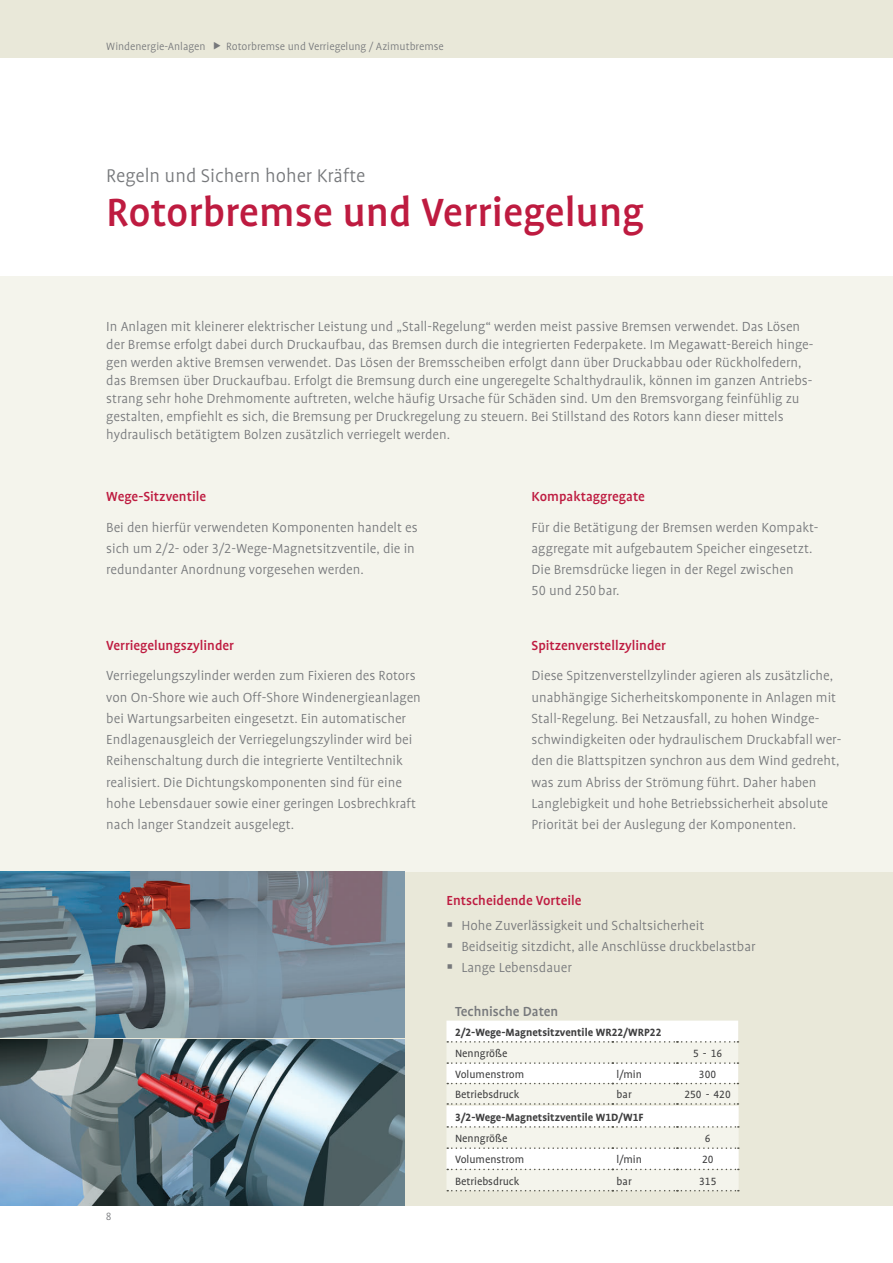
<style>
.page{position:relative;width:893px;height:1263px;background:#fff}
.page>*{position:absolute;margin:0;border:0;box-sizing:border-box;transform-origin:0 0}
.t1{font:500 45px "Bucher Profile";color:#be1b40}
.t2{font:300 21px "Bucher Profile";color:#76787b}
.t3{font:300 15px/21.3px "Bucher Profile";color:#76787b}
.t4{font:500 15px "Bucher Profile";color:#be1b40}
.t5{font:500 15px "Bucher Profile";color:#76787b}
.t6{font:12px "Bucher Profile";color:#3e3e3f}
.t7{font:700 12px "Bucher Profile";color:#3e3e3f}
.t8{font:300 12px "Bucher Profile";color:#76787b}
</style>
<div class="page">
<div style="left:0;top:0;width:893px;height:57px;background:#e9e8d9"></div>
<div style="left:0;top:276px;width:893px;height:596px;background:#f4f4ec"></div>
<div style="left:0;top:872px;width:893px;height:333px;background:#e9e8d9"></div>
<img style="left:0;top:872px;width:404px;height:166px">
<img style="left:0;top:1040px;width:404px;height:165px">
<svg style="left:446px;top:1020px;width:293px;height:171px;background:#f6f6f1"></svg>
<p class="t8" style="left:106px;top:40px;width:101px">Windenergie-Anlagen</p>
<p class="t8" style="left:226px;top:40px;width:219px">Rotorbremse und Verriegelung / Azimutbremse</p>
<h2 class="t2" style="left:106px;top:165px;width:261px">Regeln und Sichern hoher Kräfte</h2>
<h1 class="t1" style="left:106px;top:190px;width:540px">Rotorbremse und Verriegelung</h1>
<p class="t3" style="left:106px;top:317px;width:709px;line-height:18px">In Anlagen mit kleinerer elektrischer Leistung und „Stall-Regelung“ werden meist passive Bremsen verwendet. Das Lösen der Bremse erfolgt dabei durch Druckaufbau, das Bremsen durch die integrierten Federpakete. Im Megawatt-Bereich hinge&shy;gen werden aktive Bremsen verwendet. Das Lösen der Bremsscheiben erfolgt dann über Druckabbau oder Rückholfedern, das Bremsen über Druckaufbau. Erfolgt die Bremsung durch eine ungeregelte Schalthydraulik, können im ganzen Antriebs&shy;strang sehr hohe Drehmomente auftreten, welche häufig Ursache für Schäden sind. Um den Bremsvorgang feinfühlig zu gestalten, empfiehlt es sich, die Bremsung per Druckregelung zu steuern. Bei Stillstand des Rotors kann dieser mittels hydraulisch betätigtem Bolzen zusätzlich verriegelt werden.</p>
<p class="t4" style="left:106px;top:488px;width:101px">Wege-Sitzventile</p>
<p class="t3" style="left:106px;top:516px;width:313px">Bei den hierfür verwendeten Komponenten handelt es sich um 2/2- oder 3/2-Wege-Magnetsitzventile, die in redundanter Anordnung vorgesehen werden.</p>
<p class="t4" style="left:531px;top:488px;width:115px">Kompaktaggregate</p>
<p class="t3" style="left:531px;top:516px;width:288px">Für die Betätigung der Bremsen werden Kompakt&shy;aggregate mit aufgebautem Speicher eingesetzt.<br>Die Bremsdrücke liegen in der Regel zwischen<br>50 und 250 bar.</p>
<p class="t4" style="left:106px;top:637px;width:129px">Verriegelungszylinder</p>
<p class="t4" style="left:531px;top:637px;width:136px">Spitzenverstellzylinder</p>
<p class="t3" style="left:106px;top:665px;width:316px">Verriegelungszylinder werden zum Fixieren des Rotors von On-Shore wie auch Off-Shore Windenergieanlagen bei Wartungsarbeiten eingesetzt. Ein automatischer Endlagenausgleich der Verriegelungszylinder wird bei Reihenschaltung durch die integrierte Ventiltechnik realisiert. Die Dichtungskomponenten sind für eine hohe Lebensdauer sowie einer geringen Losbrechkraft nach langer Standzeit ausgelegt.</p>
<p class="t3" style="left:531px;top:665px;width:311px">Diese Spitzenverstellzylinder agieren als zusätzliche, unabhängige Sicherheitskomponente in Anlagen mit Stall-Regelung. Bei Netzausfall, zu hohen Windge&shy;schwindigkeiten oder hydraulischem Druckabfall wer&shy;den die Blattspitzen synchron aus dem Wind gedreht, was zum Abriss der Strömung führt. Daher haben Langlebigkeit und hohe Betriebssicherheit absolute Priorität bei der Auslegung der Komponenten.</p>
<p class="t4" style="left:446px;top:892px;width:137px">Entscheidende Vorteile</p>
<p class="t3" style="left:461px;top:915px;width:296px;line-height:20.7px">Hohe Zuverlässigkeit und Schaltsicherheit<br>Beidseitig sitzdicht, alle Anschlüsse druckbelastbar<br>Lange Lebensdauer</p>
<p class="t8" style="left:106px;top:1210px;width:7px">8</p>
<p class="t5" style="left:455px;top:1003px;width:105px">Technische Daten</p>
<p class="t7" style="left:455px;top:1026px;width:208px">2/2-Wege-Magnetsitzventile WR22/WRP22</p>
<p class="t6" style="left:455px;top:1047px;width:54px">Nenngröße</p>
<p class="t6" style="left:693px;top:1047px;width:31px">5 - 16</p>
<p class="t6" style="left:455px;top:1068px;width:71px">Volumenstrom</p>
<p class="t6" style="left:617px;top:1068px;width:27px">l/min</p>
<p class="t6" style="left:699px;top:1068px;width:19px">300</p>
<p class="t6" style="left:455px;top:1088px;width:66px">Betriebsdruck</p>
<p class="t6" style="left:617px;top:1088px;width:17px">bar</p>
<p class="t6" style="left:684px;top:1088px;width:48px">250 - 420</p>
<p class="t7" style="left:455px;top:1111px;width:190px">3/2-Wege-Magnetsitzventile W1D/W1F</p>
<p class="t6" style="left:455px;top:1132px;width:54px">Nenngröße</p>
<p class="t6" style="left:705px;top:1132px;width:7px">6</p>
<p class="t6" style="left:455px;top:1154px;width:71px">Volumenstrom</p>
<p class="t6" style="left:617px;top:1154px;width:27px">l/min</p>
<p class="t6" style="left:702px;top:1154px;width:13px">20</p>
<p class="t6" style="left:455px;top:1175px;width:66px">Betriebsdruck</p>
<p class="t6" style="left:617px;top:1175px;width:17px">bar</p>
<p class="t6" style="left:699px;top:1175px;width:19px">315</p>
</div>
